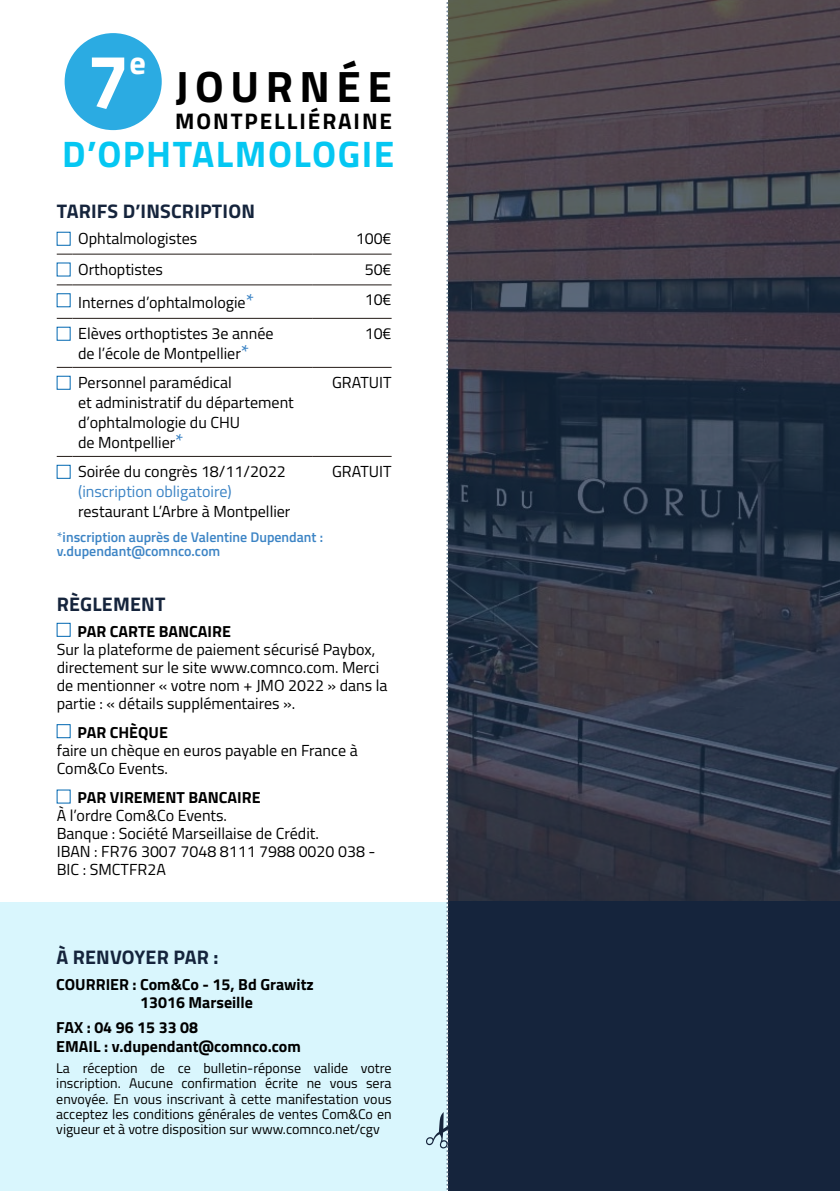
<style>
.page{position:relative;width:840px;height:1191px;background:#fff}
.page>*{position:absolute;margin:0;border:0;box-sizing:border-box;transform-origin:0 0}
.t1{font:700 76.6px "Titillium Web";color:#fff}
.t2{font:700 44px "Titillium Web";letter-spacing:.15em;color:#000}
.t3{font:700 37px "Titillium Web";letter-spacing:.04em;color:#05c7f2}
.t4{font:700 32.2px "Titillium Web";color:#fff}
.t5{font:700 22.6px "Titillium Web";letter-spacing:.085em;color:#000}
.t6{font:700 19.6px "Titillium Web";letter-spacing:.01em;color:#15243c}
.t7{font:16px/18px "Titillium";color:#000}
.t8{font:700 16px/18px "Titillium";color:#000}
.t9{font:16px "Titillium";color:#3c84c5}
.t10{font:14px/15.2px "Titillium";color:#000;text-align:justify}
.t11{font:600 14px/14.2px "Titillium";color:#3c84c5}
.s1{font-size:20px;color:#3c84c5}
.s2{font-weight:400}
</style>
<div class="page">
<div style="left:0;top:901px;width:446px;height:290px;background:#d9f6fd"></div>
<div style="left:448px;top:901px;width:391px;height:290px;background:#15243c"></div>
<svg style="left:448px;top:0;width:391px;height:912px"></svg>
<svg style="left:57px;top:254px;width:15px;height:1px"></svg>
<hr style="left:72px;top:254px;width:240px;height:1px;background:#221a16">
<hr style="left:312px;top:254px;width:79px;height:1px;background:#221a16">
<svg style="left:57px;top:284px;width:15px;height:1px"></svg>
<hr style="left:72px;top:284px;width:240px;height:1px;background:#221a16">
<hr style="left:312px;top:284px;width:79px;height:1px;background:#221a16">
<svg style="left:57px;top:318px;width:15px;height:1px"></svg>
<hr style="left:72px;top:318px;width:240px;height:1px;background:#221a16">
<hr style="left:312px;top:318px;width:79px;height:1px;background:#221a16">
<svg style="left:57px;top:367px;width:15px;height:1px"></svg>
<hr style="left:72px;top:367px;width:240px;height:1px;background:#221a16">
<hr style="left:312px;top:367px;width:79px;height:1px;background:#221a16">
<svg style="left:57px;top:456px;width:15px;height:1px"></svg>
<hr style="left:72px;top:456px;width:240px;height:1px;background:#221a16">
<hr style="left:312px;top:456px;width:79px;height:1px;background:#221a16">
<div style="left:57px;top:232px;width:13px;height:14px;border:1px solid #0067b1"></div>
<div style="left:65px;top:33px;width:97px;height:97px;background:#2babe2;border-radius:50%"></div>
<svg style="left:425px;top:2px;width:23px;height:1189px"></svg>
<div style="left:57px;top:724px;width:13px;height:14px;border:1px solid #0067b1"></div>
<h1 class="t1" style="left:86px;top:23px;width:44px">7</h1>
<h3 class="t4" style="left:129px;top:38px;width:18px">e</h3>
<h2 class="t2" style="left:175px;top:53px;width:218px">JOURNÉE</h2>
<h3 class="t5" style="left:175px;top:104px;width:218px">MONTPELLIÉRAINE</h3>
<h3 class="t3" style="left:62px;top:126px;width:333px">D’OPHTALMOLOGIE</h3>
<p class="t6" style="left:57px;top:196px;width:199px">TARIFS D’INSCRIPTION</p>
<p class="t7" style="left:78px;top:228px;width:121px">Ophtalmologistes</p>
<p class="t7" style="left:355px;top:228px;width:37px">100€</p>
<p class="t7" style="left:78px;top:259px;width:86px">Orthoptistes</p>
<p class="t7" style="left:364px;top:259px;width:28px">50€</p>
<p class="t7" style="left:78px;top:293px;width:177px">Internes d’ophtalmologie<span class="s1">*</span></p>
<p class="t7" style="left:364px;top:290px;width:28px">10€</p>
<p class="t7" style="left:78px;top:322px;width:197px;line-height:20px">Elèves orthoptistes 3e année de l’école de Montpellier<span class="s1">*</span></p>
<p class="t7" style="left:364px;top:323px;width:28px">10€</p>
<p class="t7" style="left:78px;top:371px;width:217px;line-height:20px">Personnel paramédical<br>et administratif du département d’ophtalmologie du CHU<br>de Montpellier<span class="s1">*</span></p>
<p class="t7" style="left:332px;top:372px;width:61px">GRATUIT</p>
<p class="t7" style="left:78px;top:461px;width:209px">Soirée du congrès 18/11/2022</p>
<p class="t9" style="left:78px;top:479px;width:155px">(inscription obligatoire)</p>
<p class="t7" style="left:78px;top:501px;width:214px">restaurant L’Arbre à Montpellier</p>
<p class="t7" style="left:332px;top:461px;width:61px">GRATUIT</p>
<p class="t11" style="left:57px;top:529px;width:268px"><span class="s2">*</span>inscription auprès de Valentine Dupendant : v.dupendant@comnco.com</p>
<p class="t6" style="left:57px;top:589px;width:110px">RÈGLEMENT</p>
<p class="t8" style="left:77px;top:621px;width:155px">PAR CARTE BANCAIRE</p>
<p class="t7" style="left:57px;top:639px;width:332px">Sur la plateforme de paiement sécurisé Paybox, directement sur le site www.comnco.com. Merci de mentionner « votre nom + JMO 2022 » dans la partie : « détails supplémentaires ».</p>
<p class="t8" style="left:77px;top:722px;width:92px">PAR CHÈQUE</p>
<p class="t7" style="left:57px;top:740px;width:302px">faire un chèque en euros payable en France à<br>Com&amp;Co Events.</p>
<p class="t8" style="left:77px;top:788px;width:184px">PAR VIREMENT BANCAIRE</p>
<p class="t7" style="left:57px;top:806px;width:320px">À l’ordre Com&amp;Co Events.<br>Banque : Société Marseillaise de Crédit.<br>IBAN : FR76 3007 7048 8111 7988 0020 038 -<br>BIC : SMCTFR2A</p>
<p class="t6" style="left:56px;top:942px;width:163px">À RENVOYER PAR :</p>
<p class="t8" style="left:140px;top:974px;width:175px;text-indent:-84px">COURRIER : Com&amp;Co - 15, Bd Grawitz<br>13016 Marseille</p>
<p class="t8" style="left:56px;top:1016px;width:246px;line-height:19.6px">FAX : 04 96 15 33 08<br>EMAIL : v.dupendant@comnco.com</p>
<p class="t10" style="left:56px;top:1060px;width:336px">La réception de ce bulletin-réponse valide votre inscription. Aucune confirmation écrite ne vous sera envoyée. En vous inscrivant à cette manifestation vous acceptez les conditions générales de ventes Com&amp;Co en vigueur et à votre disposition sur www.comnco.net/cgv</p>
</div>
